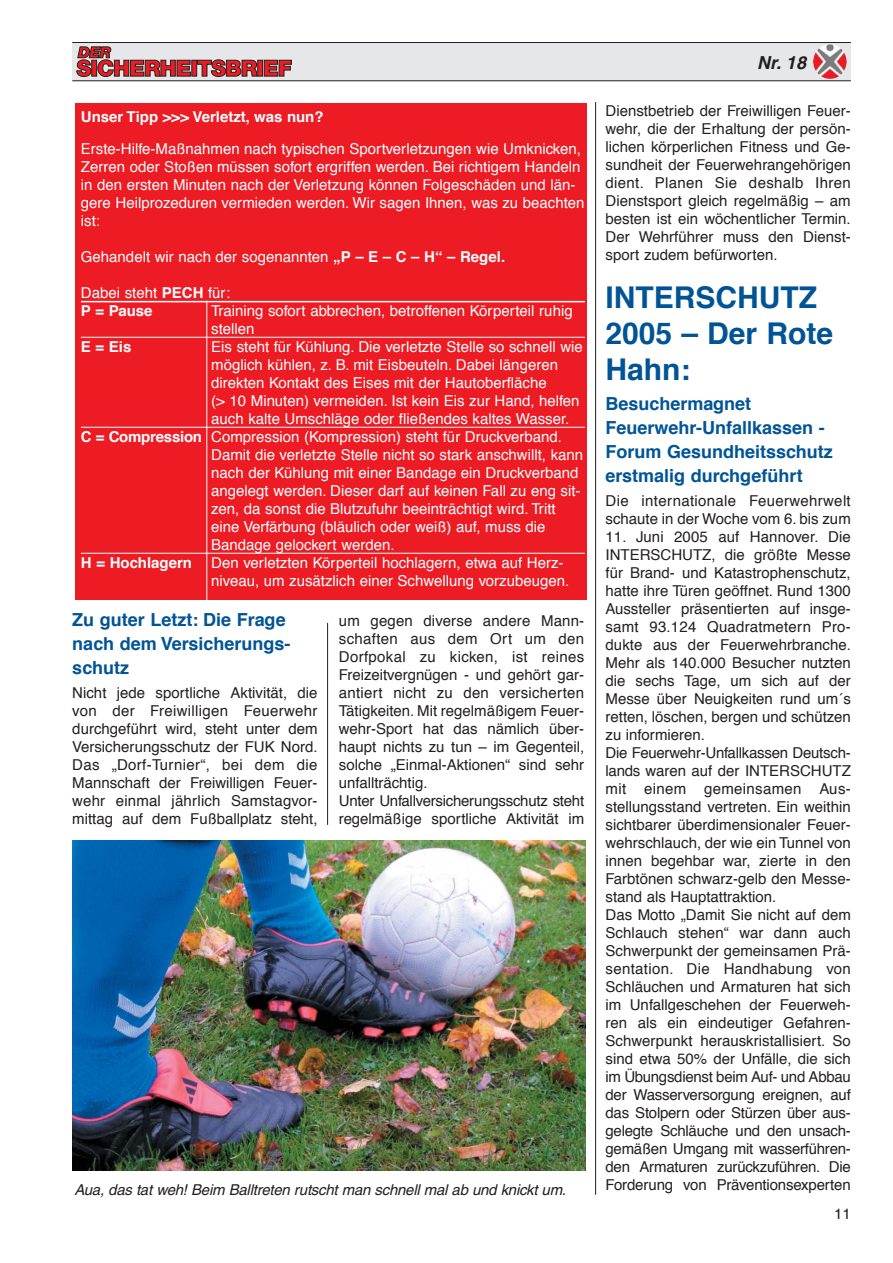
<style>
.page{position:relative;width:893px;height:1263px;background:#fff}
.page>*{position:absolute;margin:0;border:0;box-sizing:border-box;transform-origin:0 0}
.t1{font:700 30px/36px "Helvetica";color:#005496}
.t2{font:700 18px/24px "Helvetica";color:#005496}
.t3{font:italic 700 18px "Helvetica";color:#231f20}
.t4{font:15px/18px "Helvetica";color:#231f20;text-align:justify}
.t5{font:15px/18px "Helvetica";color:#fff}
.t6{font:italic 15px "Helvetica";letter-spacing:-.015em;color:#231f20}
.t7{font:15px/18px "Helvetica";letter-spacing:.02em;color:#231f20}
.t8{font:700 15px "Helvetica";color:#fff}
.s1{font-weight:700}
</style>
<div class="page">
<hr style="left:327px;top:623px;width:1px;height:202px;background:#231f20">
<div style="left:72px;top:43px;width:778px;height:38px;background:#e6e7e8"></div>
<svg style="left:191px;top:60px;width:6px;height:16px"></svg>
<svg style="left:197px;top:59px;width:61px;height:18px"></svg>
<svg style="left:257px;top:60px;width:6px;height:16px"></svg>
<svg style="left:264px;top:60px;width:28px;height:17px"></svg>
<svg style="left:76px;top:46px;width:115px;height:31px"></svg>
<img style="left:813px;top:44px;width:33px;height:35px">
<hr style="left:72px;top:80px;width:778px;height:1px;background:#231f20">
<hr style="left:72px;top:42px;width:778px;height:1px;background:#231f20">
<div style="left:75px;top:104px;width:511px;height:496px;background:#ed1c24"></div>
<hr style="left:81px;top:301px;width:504px;height:1px;background:#fff">
<hr style="left:81px;top:337px;width:504px;height:1px;background:#fff">
<hr style="left:81px;top:427px;width:504px;height:1px;background:#fff">
<hr style="left:81px;top:553px;width:504px;height:1px;background:#fff">
<img style="left:72px;top:840px;width:513px;height:331px">
<hr style="left:595px;top:102px;width:1px;height:1093px;background:#231f20">
<hr style="left:206px;top:301px;width:1px;height:301px;background:#fff">
<p class="t8" style="left:81px;top:110px;width:244px">Unser Tipp &gt;&gt;&gt; Verletzt, was nun?</p>
<p class="t5" style="left:81px;top:141px;width:505px">Erste-Hilfe-Maßnahmen nach typischen Sportverletzungen wie Umknicken, Zerren oder Stoßen müssen sofort ergriffen werden. Bei richtigem Handeln in den ersten Minuten nach der Verletzung können Folgeschäden und län&shy;gere Heilprozeduren vermieden werden. Wir sagen Ihnen, was zu beachten ist:</p>
<p class="t5" style="left:81px;top:249px;width:426px">Gehandelt wir nach der sogenannten <span class="s1">„P – E – C – H“ – Regel.</span></p>
<p class="t5" style="left:81px;top:285px;width:151px">Dabei steht <span class="s1">PECH</span> für:<br><span class="s1">P = Pause</span></p>
<p class="t5" style="left:211px;top:303px;width:363px">Training sofort abbrechen, betroffenen Körperteil ruhig stellen</p>
<p class="t8" style="left:81px;top:340px;width:52px">E = Eis</p>
<p class="t5" style="left:211px;top:339px;width:373px">Eis steht für Kühlung. Die verletzte Stelle so schnell wie</p>
<p class="t5" style="left:211px;top:357px;width:348px">möglich kühlen, z. B. mit Eisbeuteln. Dabei längeren</p>
<p class="t5" style="left:211px;top:375px;width:337px">direkten Kontakt des Eises mit der Hautoberfläche</p>
<p class="t5" style="left:211px;top:393px;width:370px">(&gt; 10 Minuten) vermeiden. Ist kein Eis zur Hand, helfen</p>
<p class="t5" style="left:211px;top:411px;width:360px">auch kalte Umschläge oder fließendes kaltes Wasser.</p>
<p class="t5" style="left:81px;top:429px;width:482px"><span class="s1">C = Compression</span> Compression (Kompression) steht für Druckverband.</p>
<p class="t5" style="left:211px;top:447px;width:373px">Damit die verletzte Stelle nicht so stark anschwillt, kann</p>
<p class="t5" style="left:211px;top:465px;width:369px">nach der Kühlung mit einer Bandage ein Druckverband</p>
<p class="t5" style="left:211px;top:483px;width:371px">angelegt werden. Dieser darf auf keinen Fall zu eng sit-</p>
<p class="t5" style="left:211px;top:501px;width:346px">zen, da sonst die Blutzufuhr beeinträchtigt wird. Tritt</p>
<p class="t5" style="left:211px;top:519px;width:336px">eine Verfärbung (bläulich oder weiß) auf, muss die</p>
<p class="t5" style="left:211px;top:537px;width:185px">Bandage gelockert werden.</p>
<p class="t8" style="left:81px;top:556px;width:113px">H = Hochlagern</p>
<p class="t5" style="left:211px;top:555px;width:359px">Den verletzten Körperteil hochlagern, etwa auf Herz&shy;niveau, um zusätzlich einer Schwellung vorzubeugen.</p>
<p class="t2" style="left:72px;top:609px;width:220px">Zu guter Letzt: Die Frage nach dem Versicherungs&shy;schutz</p>
<p class="t4" style="left:72px;top:685px;width:247px">Nicht jede sportliche Aktivität, die von der Freiwilligen Feuerwehr durchgeführt wird, steht unter dem Versicherungsschutz der FUK Nord.<br>Das „Dorf-Turnier“, bei dem die Mannschaft der Freiwilligen Feuer&shy;wehr einmal jährlich Samstagvor&shy;mittag auf dem Fußballplatz steht,</p>
<p class="t4" style="left:339px;top:613px;width:247px;text-align:left">um gegen diverse andere Mann&shy;schaften aus dem Ort um den Dorfpokal zu kicken, ist reines Freizeitvergnügen - und gehört gar&shy;antiert nicht zu den versicherten Tätigkeiten. Mit regelmäßigem Feuer&shy;wehr-Sport hat das nämlich über&shy;haupt nichts zu tun – im Gegenteil, solche „Einmal-Aktionen“ sind sehr unfallträchtig.<br>Unter Unfallversicherungsschutz steht regelmäßige sportliche Aktivität im</p>
<p class="t6" style="left:75px;top:1185px;width:493px">Aua, das tat weh! Beim Balltreten rutscht man schnell mal ab und knickt um.</p>
<p class="t3" style="left:757px;top:56px;width:50px">Nr. 18</p>
<p class="t4" style="left:605px;top:103px;width:247px">Dienstbetrieb der Freiwilligen Feuer&shy;wehr, die der Erhaltung der persön&shy;lichen körperlichen Fitness und Ge&shy;sundheit der Feuerwehrangehörigen dient. Planen Sie deshalb Ihren Dienstsport gleich regelmäßig – am besten ist ein wöchentlicher Termin.<br>Der Wehrführer muss den Dienst&shy;sport zudem befürworten.</p>
<h1 class="t1" style="left:605px;top:282px;width:229px">INTERSCHUTZ<br>2005 – Der Rote<br>Hahn:</h1>
<p class="t2" style="left:605px;top:393px;width:229px">Besuchermagnet<br>Feuerwehr-Unfallkassen -<br>Forum Gesundheitsschutz erstmalig durchgeführt</p>
<p class="t7" style="left:605px;top:493px;width:247px">Die internationale Feuerwehrwelt schaute in der Woche vom 6. bis zum</p>
<p class="t4" style="left:605px;top:529px;width:247px;text-align:left">11. Juni 2005 auf Hannover. Die INTERSCHUTZ, die größte Messe für Brand- und Katastrophenschutz, hatte ihre Türen geöffnet. Rund 1300<br>Aussteller präsentierten auf insge&shy;samt 93.124 Quadratmetern Pro&shy;dukte aus der Feuerwehrbranche.<br>Mehr als 140.000 Besucher nutzten die sechs Tage, um sich auf der Messe über Neuigkeiten rund um´s retten, löschen, bergen und schützen zu informieren.<br>Die Feuerwehr-Unfallkassen Deutsch&shy;lands waren auf der INTERSCHUTZ mit einem gemeinsamen Aus&shy;stellungsstand vertreten. Ein weithin sichtbarer überdimensionaler Feuer&shy;wehrschlauch, der wie ein Tunnel von innen begehbar war, zierte in den Farbtönen schwarz-gelb den Messe&shy;stand als Hauptattraktion.<br>Das Motto „Damit Sie nicht auf dem Schlauch stehen“ war dann auch Schwerpunkt der gemeinsamen Prä&shy;sentation. Die Handhabung von Schläuchen und Armaturen hat sich im Unfallgeschehen der Feuerweh&shy;ren als ein eindeutiger Gefahren-Schwerpunkt herauskristallisiert. So sind etwa 50% der Unfälle, die sich im Übungsdienst beim Auf- und Abbau der Wasserversorgung ereignen, auf das Stolpern oder Stürzen über aus&shy;gelegte Schläuche und den unsach&shy;gemäßen Umgang mit wasserführen&shy;den Armaturen zurückzuführen. Die Forderung von Präventionsexperten</p>
<p class="t4" style="left:834px;top:1206px;width:18px">11</p>
</div>
